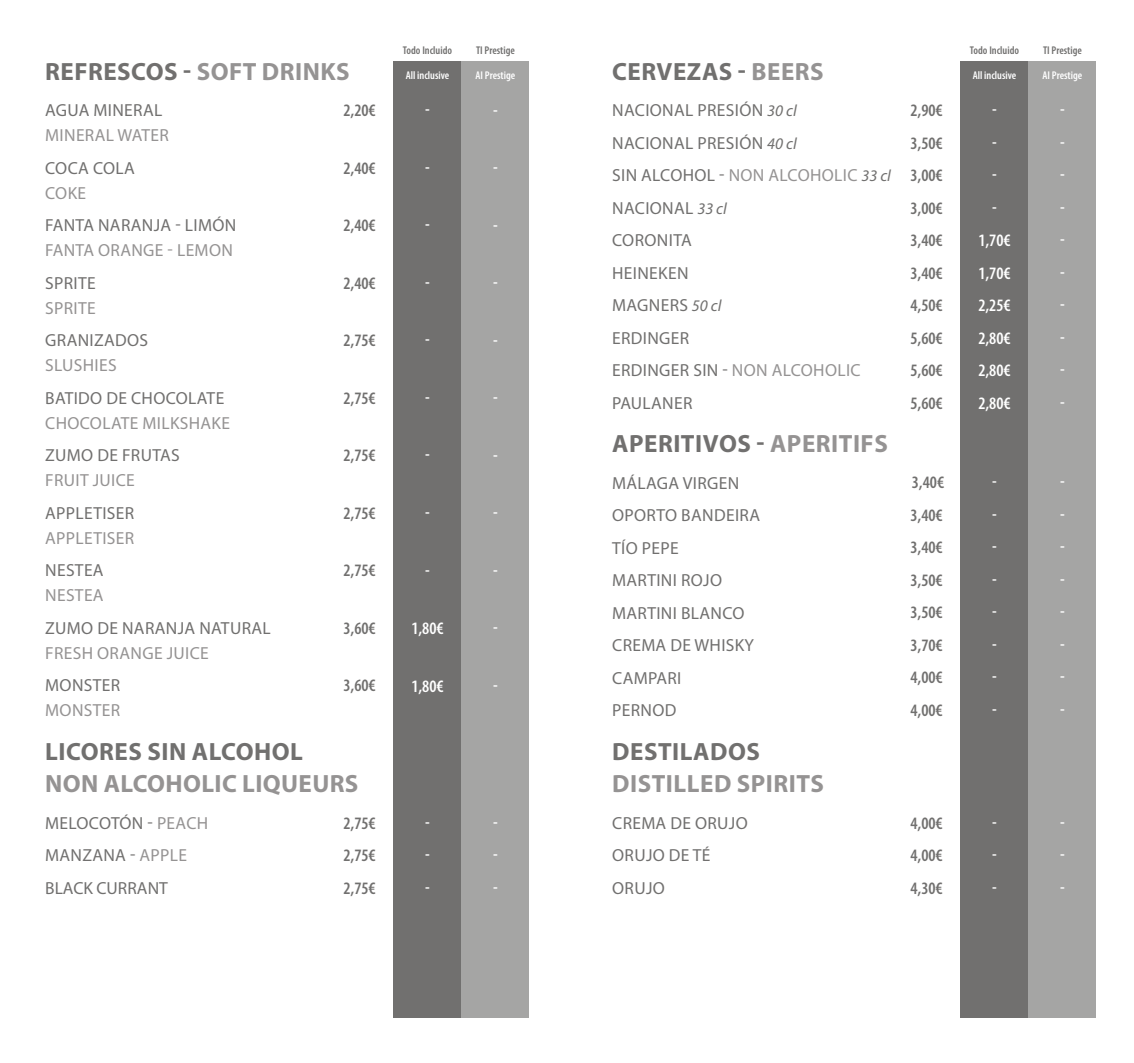
<style>
.page{position:relative;width:1134px;height:1063px;background:#fff}
.page>*{position:absolute;margin:0;border:0;box-sizing:border-box;transform-origin:0 0}
.t1{font:700 25px "Myriad Pro";letter-spacing:.02em;color:#71706f}
.t2{font:700 25px "Myriad Pro";letter-spacing:.015em;color:#959393}
.t3{font:17.5px/32.5px "Myriad Pro";letter-spacing:.02em;color:#71706f}
.t4{font:600 condensed 17.5px/32.5px "Myriad Pro";color:#71706f;text-align:justify}
.t5{font:17.5px "Myriad Pro";letter-spacing:.02em;color:#959393}
.t6{font:600 condensed 17.5px/32.5px "Myriad Pro";color:#fff;text-align:justify}
.t7{font:600 condensed 11.25px "Myriad Pro";color:#71706f}
.t8{font:600 condensed 11.25px "Myriad Pro";color:#fff}
.s1{color:#959393}
.s2{font-style:italic;font-size:16.25px}
</style>
<div class="page">
<div style="left:394px;top:61px;width:67px;height:956px;background:#71706f"></div>
<div style="left:1028px;top:61px;width:67px;height:956px;background:#a5a5a4"></div>
<div style="left:960px;top:61px;width:68px;height:956px;background:#71706f"></div>
<div style="left:461px;top:61px;width:67px;height:956px;background:#a5a5a4"></div>
<p class="t7" style="left:403px;top:43px;width:51px">Todo Incluido</p>
<p class="t8" style="left:406px;top:68px;width:45px">All inclusive</p>
<p class="t7" style="left:970px;top:43px;width:51px">Todo Incluido</p>
<p class="t8" style="left:973px;top:68px;width:45px">All inclusive</p>
<p class="t7" style="left:476px;top:43px;width:40px">TI Prestige</p>
<p class="t8" style="left:476px;top:68px;width:41px">AI Prestige</p>
<p class="t7" style="left:1043px;top:43px;width:40px">TI Prestige</p>
<p class="t8" style="left:1042px;top:68px;width:41px">AI Prestige</p>
<h1 class="t1" style="left:45px;top:55px;width:306px">REFRESCOS - <span class="s1">SOFT DRINKS</span></h1>
<p class="t3" style="left:45px;top:94px;width:119px">AGUA MINERAL</p>
<p class="t5" style="left:45px;top:124px;width:125px">MINERAL WATER</p>
<p class="t3" style="left:45px;top:151px;width:91px">COCA COLA</p>
<p class="t5" style="left:45px;top:182px;width:42px">COKE</p>
<p class="t3" style="left:45px;top:209px;width:193px">FANTA NARANJA - LIMÓN</p>
<p class="t5" style="left:45px;top:239px;width:189px">FANTA ORANGE - LEMON</p>
<p class="t3" style="left:45px;top:266px;width:52px">SPRITE</p>
<p class="t5" style="left:45px;top:297px;width:52px">SPRITE</p>
<p class="t3" style="left:45px;top:324px;width:105px">GRANIZADOS</p>
<p class="t5" style="left:45px;top:354px;width:73px">SLUSHIES</p>
<p class="t3" style="left:45px;top:381px;width:181px">BATIDO DE CHOCOLATE</p>
<p class="t5" style="left:45px;top:412px;width:186px">CHOCOLATE MILKSHAKE</p>
<p class="t3" style="left:45px;top:439px;width:136px">ZUMO DE FRUTAS</p>
<p class="t5" style="left:45px;top:470px;width:91px">FRUIT JUICE</p>
<p class="t3" style="left:45px;top:496px;width:91px">APPLETISER</p>
<p class="t5" style="left:45px;top:527px;width:91px">APPLETISER</p>
<p class="t3" style="left:45px;top:554px;width:60px">NESTEA</p>
<p class="t5" style="left:45px;top:585px;width:60px">NESTEA</p>
<p class="t3" style="left:45px;top:611px;width:227px">ZUMO DE NARANJA NATURAL</p>
<p class="t5" style="left:45px;top:642px;width:165px">FRESH ORANGE JUICE</p>
<p class="t3" style="left:45px;top:669px;width:77px">MONSTER</p>
<p class="t5" style="left:45px;top:700px;width:77px">MONSTER</p>
<h1 class="t1" style="left:45px;top:735px;width:259px">LICORES SIN ALCOHOL</h1>
<h1 class="t2" style="left:45px;top:768px;width:315px">NON ALCOHOLIC LIQUEURS</h1>
<p class="t3" style="left:45px;top:806px;width:165px">MELOCOTÓN - <span class="s1">PEACH<br></span>MANZANA - <span class="s1">APPLE<br></span>BLACK CURRANT</p>
<h1 class="t1" style="left:612px;top:55px;width:213px">CERVEZAS - <span class="s1">BEERS</span></h1>
<p class="t3" style="left:612px;top:94px;width:280px">NACIONAL PRESIÓN <span class="s2">30 cl<br></span>NACIONAL PRESIÓN <span class="s2">40 cl<br></span>SIN ALCOHOL - <span class="s1">NON ALCOHOLIC</span> <span class="s2">33 cl<br></span>NACIONAL <span class="s2">33 cl<br></span>CORONITA<br>HEINEKEN<br>MAGNERS <span class="s2">50 cl<br></span>ERDINGER<br>ERDINGER SIN - <span class="s1">NON ALCOHOLIC<br></span>PAULANER</p>
<h1 class="t1" style="left:612px;top:428px;width:277px">APERITIVOS - <span class="s1">APERITIFS</span></h1>
<p class="t3" style="left:612px;top:466px;width:149px">MÁLAGA VIRGEN<br>OPORTO BANDEIRA<br>TÍO PEPE<br>MARTINI ROJO<br>MARTINI BLANCO<br>CREMA DE WHISKY<br>CAMPARI<br>PERNOD</p>
<h1 class="t1" style="left:612px;top:735px;width:149px">DESTILADOS</h1>
<h1 class="t2" style="left:612px;top:768px;width:213px">DISTILLED SPIRITS</h1>
<p class="t3" style="left:612px;top:806px;width:137px">CREMA DE ORUJO<br>ORUJO DE TÉ<br>ORUJO</p>
<p class="t4" style="left:343px;top:94px;width:34px">2,20€</p>
<p class="t4" style="left:910px;top:94px;width:34px">2,90€ 3,50€ 3,00€ 3,00€ 3,40€ 3,40€ 4,50€ 5,60€ 5,60€ 5,60€</p>
<p class="t6" style="left:978px;top:94px;width:34px;text-align:center">-<br>-<br>-<br>-<br>1,70€<br>1,70€<br>2,25€<br>2,80€<br>2,80€<br>2,80€</p>
<p class="t6" style="left:1060px;top:94px;width:6px">- - - - - - - - - -</p>
<p class="t6" style="left:425px;top:94px;width:6px">-</p>
<p class="t6" style="left:493px;top:94px;width:6px">-</p>
<p class="t4" style="left:343px;top:152px;width:34px">2,40€</p>
<p class="t6" style="left:425px;top:152px;width:6px">-</p>
<p class="t6" style="left:493px;top:152px;width:6px">-</p>
<p class="t4" style="left:343px;top:209px;width:34px">2,40€</p>
<p class="t6" style="left:425px;top:209px;width:6px">-</p>
<p class="t6" style="left:493px;top:209px;width:6px">-</p>
<p class="t4" style="left:343px;top:267px;width:34px">2,40€</p>
<p class="t6" style="left:425px;top:267px;width:6px">-</p>
<p class="t6" style="left:493px;top:267px;width:6px">-</p>
<p class="t4" style="left:343px;top:324px;width:34px">2,75€</p>
<p class="t6" style="left:425px;top:324px;width:6px">-</p>
<p class="t6" style="left:493px;top:324px;width:6px">-</p>
<p class="t4" style="left:343px;top:382px;width:34px">2,75€</p>
<p class="t6" style="left:425px;top:382px;width:6px">-</p>
<p class="t6" style="left:493px;top:382px;width:6px">-</p>
<p class="t4" style="left:343px;top:439px;width:34px">2,75€</p>
<p class="t6" style="left:425px;top:439px;width:6px">-</p>
<p class="t6" style="left:493px;top:439px;width:6px">-</p>
<p class="t4" style="left:910px;top:466px;width:35px">3,40€ 3,40€ 3,40€ 3,50€ 3,50€ 3,70€ 4,00€ 4,00€</p>
<p class="t6" style="left:992px;top:466px;width:6px">- - - - - - - -</p>
<p class="t6" style="left:1060px;top:466px;width:6px">- - - - - - - -</p>
<p class="t4" style="left:343px;top:497px;width:34px">2,75€</p>
<p class="t6" style="left:425px;top:497px;width:6px">-</p>
<p class="t6" style="left:493px;top:497px;width:6px">-</p>
<p class="t4" style="left:343px;top:554px;width:34px">2,75€</p>
<p class="t6" style="left:425px;top:554px;width:6px">-</p>
<p class="t6" style="left:493px;top:554px;width:6px">-</p>
<p class="t4" style="left:343px;top:612px;width:34px">3,60€</p>
<p class="t6" style="left:411px;top:612px;width:34px">1,80€</p>
<p class="t6" style="left:493px;top:612px;width:6px">-</p>
<p class="t4" style="left:343px;top:669px;width:34px">3,60€</p>
<p class="t6" style="left:411px;top:669px;width:34px">1,80€</p>
<p class="t6" style="left:493px;top:669px;width:6px">-</p>
<p class="t4" style="left:343px;top:806px;width:34px">2,75€ 2,75€ 2,75€</p>
<p class="t6" style="left:425px;top:806px;width:6px">- - -</p>
<p class="t6" style="left:493px;top:806px;width:6px">- - -</p>
<p class="t4" style="left:910px;top:806px;width:34px">4,00€ 4,00€ 4,30€</p>
<p class="t6" style="left:992px;top:806px;width:6px">- - -</p>
<p class="t6" style="left:1060px;top:806px;width:6px">- - -</p>
</div>
